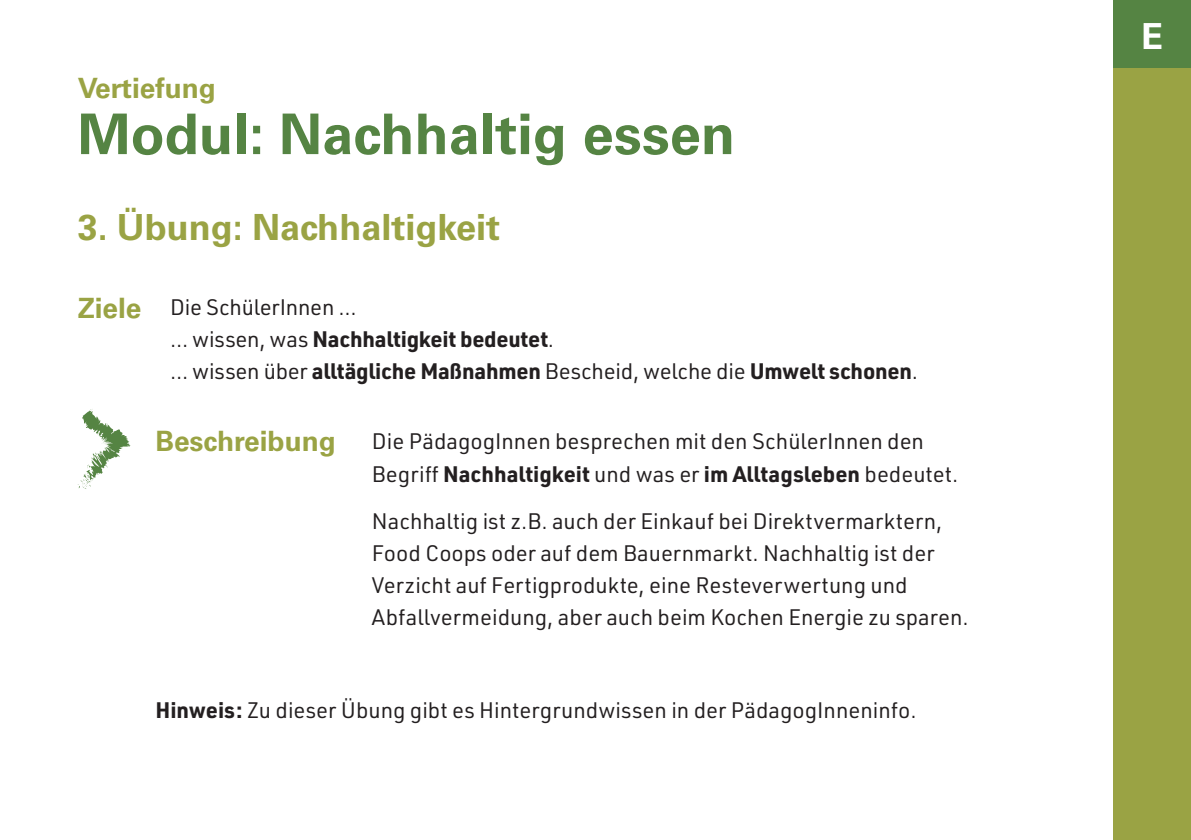
<style>
.page{position:relative;width:1191px;height:840px;background:#fff}
.page>*{position:absolute;margin:0;border:0;box-sizing:border-box;transform-origin:0 0}
.t1{font:700 56px "Univers LT Std";color:#558443}
.t2{font:700 36px "Univers LT Std";color:#9aa344}
.t3{font:700 35.8px "Univers LT Std";color:#fff}
.t4{font:700 28px "Univers LT Std";color:#9aa344}
.t5{font:22px/32px "URWDIN";color:#231f20}
.s1{font-weight:700}
</style>
<div class="page">
<div style="left:1113px;top:0;width:78px;height:68px;background:#558443"></div>
<div style="left:1113px;top:68px;width:78px;height:771px;background:#9aa344"></div>
<svg style="left:78px;top:409px;width:53px;height:80px"></svg>
<p class="t4" style="left:78px;top:71px;width:140px">Vertiefung</p>
<h1 class="t1" style="left:78px;top:101px;width:659px">Modul: Nachhaltig essen</h1>
<h2 class="t2" style="left:78px;top:206px;width:424px">3. Übung: Nachhaltigkeit</h2>
<p class="t4" style="left:78px;top:292px;width:65px">Ziele</p>
<p class="t5" style="left:170px;top:290px;width:749px">Die SchülerInnen ...<br>... wissen, was <span class="s1">Nachhaltigkeit bedeutet</span>.<br>... wissen über <span class="s1">alltägliche Maßnahmen</span> Bescheid, welche die <span class="s1">Umwelt schonen</span>.</p>
<p class="t4" style="left:155px;top:424px;width:182px">Beschreibung</p>
<p class="t5" style="left:372px;top:424px;width:588px">Die PädagogInnen besprechen mit den SchülerInnen den<br>Begriff <span class="s1">Nachhaltigkeit</span> und was er <span class="s1">im Alltagsleben</span> bedeutet.</p>
<p class="t5" style="left:372px;top:504px;width:598px">Nachhaltig ist z.B. auch der Einkauf bei Direktvermarktern, Food Coops oder auf dem Bauernmarkt. Nachhaltig ist der Verzicht auf Fertigprodukte, eine Resteverwertung und Abfallvermeidung, aber auch beim Kochen Energie zu sparen.</p>
<p class="t5" style="left:155px;top:692px;width:762px"><span class="s1">Hinweis:</span> Zu dieser Übung gibt es Hintergrundwissen in der PädagogInneninfo.</p>
<h3 class="t3" style="left:1141px;top:16px;width:23px">E</h3>
</div>
